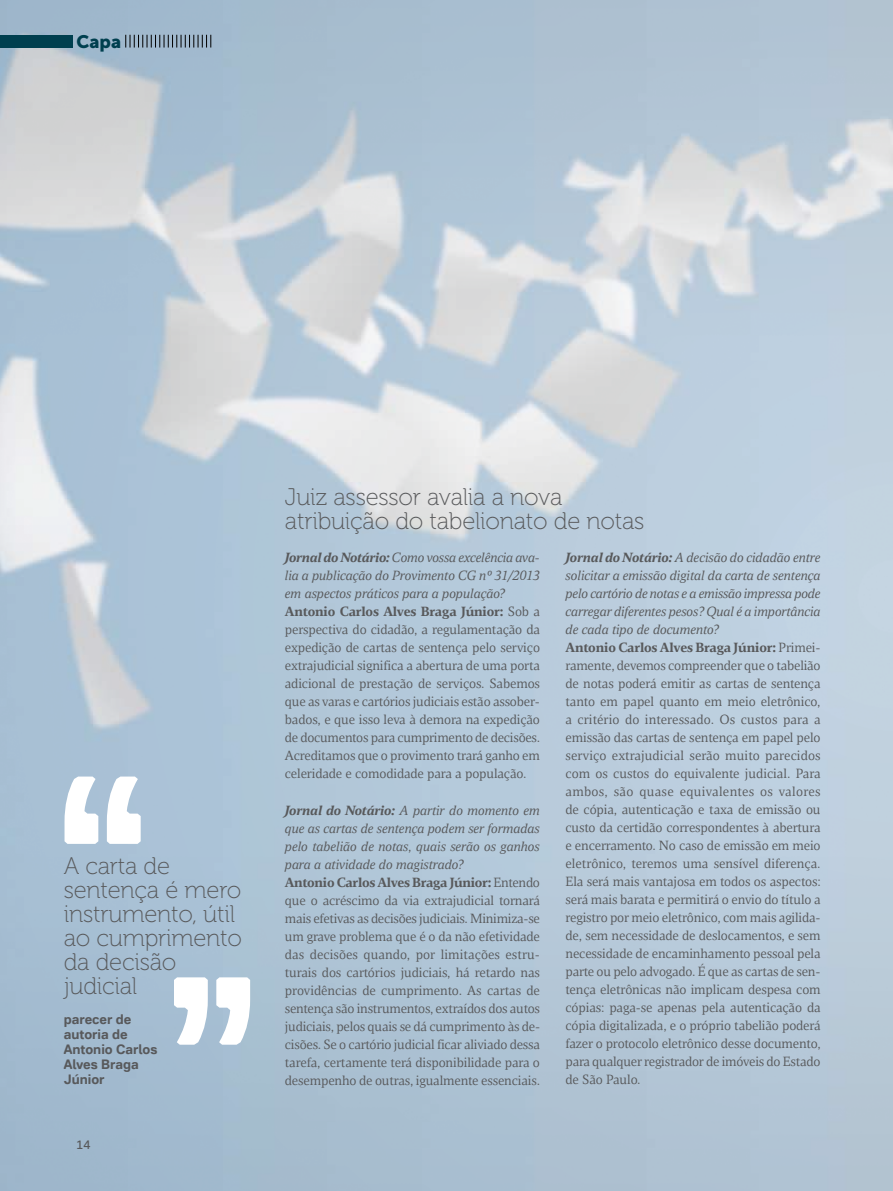
<style>
.page{position:relative;width:893px;height:1191px;background:#fff}
.page>*{position:absolute;margin:0;border:0;box-sizing:border-box;transform-origin:0 0}
.t1{font:252px "NII Sans";color:#fff;scale:1.2 1}
.t2{font:24px/24px "Museo 100";letter-spacing:-.01em;color:#58595b}
.t3{font:18px "Museo Sans 900";color:#003f4f}
.t4{font:13.5px/18px "NII Serif";letter-spacing:-.01em;color:#58595b}
.t5{font:700 13.5px/15px "NII Sans";color:#58595b}
.t6{font:12px "NII Sans";color:#58595b}
.s1{font-weight:700;font-style:italic}
.s2{font-style:italic}
.s3{font-weight:700}
</style>
<div class="page">
<img style="left:0;top:0;width:893px;height:1191px">
<div style="left:0;top:35px;width:72px;height:13px;background:#003f4f"></div>
<svg style="left:125px;top:35px;width:86px;height:13px"></svg>
<h3 class="t3" style="left:77px;top:31px;width:46px">Capa</h3>
<h1 class="t1" style="left:154px;top:1060px;width:87px;rotate:-180deg">,,</h1>
<h2 class="t2" style="left:64px;top:854px;width:180px">A carta de sentença é mero instrumento, útil ao cumprimento da decisão judicial</h2>
<p class="t5" style="left:64px;top:1011px;width:95px">parecer de autoria de<br>Antonio Carlos<br>Alves Braga<br>Júnior</p>
<h1 class="t1" style="left:161px;top:761px;width:87px">,,</h1>
<p class="t6" style="left:77px;top:1136px;width:15px">14</p>
<h2 class="t2" style="left:285px;top:485px;width:361px">Juiz assessor avalia a nova atribuição do tabelionato de notas</h2>
<p class="t4" style="left:285px;top:549px;width:257px"><span class="s1">Jornal do Notário:</span> <span class="s2">Como vossa excelência ava&shy;lia a publicação do Provimento CG nº 31/2013 em aspectos práticos para a população?<br></span><span class="s3">Antonio Carlos Alves Braga Júnior:</span> Sob a perspectiva do cidadão, a regulamentação da expedição de cartas de sentença pelo serviço extrajudicial significa a abertura de uma porta adicional de prestação de serviços. Sabemos que as varas e cartórios judiciais estão assober&shy;bados, e que isso leva à demora na expedição de documentos para cumprimento de decisões.<br>Acreditamos que o provimento trará ganho em celeridade e comodidade para a população.</p>
<p class="t4" style="left:285px;top:801px;width:257px"><span class="s1">Jornal do Notário:</span> <span class="s2">A partir do momento em que as cartas de sentença podem ser formadas pelo tabelião de notas, quais serão os ganhos para a atividade do magistrado?<br></span><span class="s3">Antonio Carlos Alves Braga Júnior:</span> Entendo que o acréscimo da via extrajudicial tornará mais efetivas as decisões judiciais. Minimiza-se um grave problema que é o da não efetividade das decisões quando, por limitações estru&shy;turais dos cartórios judiciais, há retardo nas providências de cumprimento. As cartas de sentença são instrumentos, extraídos dos autos judiciais, pelos quais se dá cumprimento às de&shy;cisões. Se o cartório judicial ficar aliviado dessa tarefa, certamente terá disponibilidade para o desempenho de outras, igualmente essenciais.</p>
<p class="t4" style="left:565px;top:548px;width:257px"><span class="s1">Jornal do Notário:</span> <span class="s2">A decisão do cidadão entre solicitar a emissão digital da carta de sentença pelo cartório de notas e a emissão impressa pode carregar diferentes pesos? Qual é a importância de cada tipo de documento?<br></span><span class="s3">Antonio Carlos Alves Braga Júnior:</span> Primei&shy;ramente, devemos compreender que o tabelião de notas poderá emitir as cartas de sentença tanto em papel quanto em meio eletrônico, a critério do interessado. Os custos para a emissão das cartas de sentença em papel pelo serviço extrajudicial serão muito parecidos com os custos do equivalente judicial. Para ambos, são quase equivalentes os valores de cópia, autenticação e taxa de emissão ou custo da certidão correspondentes à abertura e encerramento. No caso de emissão em meio eletrônico, teremos uma sensível diferença.<br>Ela será mais vantajosa em todos os aspectos: será mais barata e permitirá o envio do título a registro por meio eletrônico, com mais agilida&shy;de, sem necessidade de deslocamentos, e sem necessidade de encaminhamento pessoal pela parte ou pelo advogado. É que as cartas de sen&shy;tença eletrônicas não implicam despesa com cópias: paga-se apenas pela autenticação da cópia digitalizada, e o próprio tabelião poderá fazer o protocolo eletrônico desse documento, para qualquer registrador de imóveis do Estado de São Paulo.</p>
</div>
